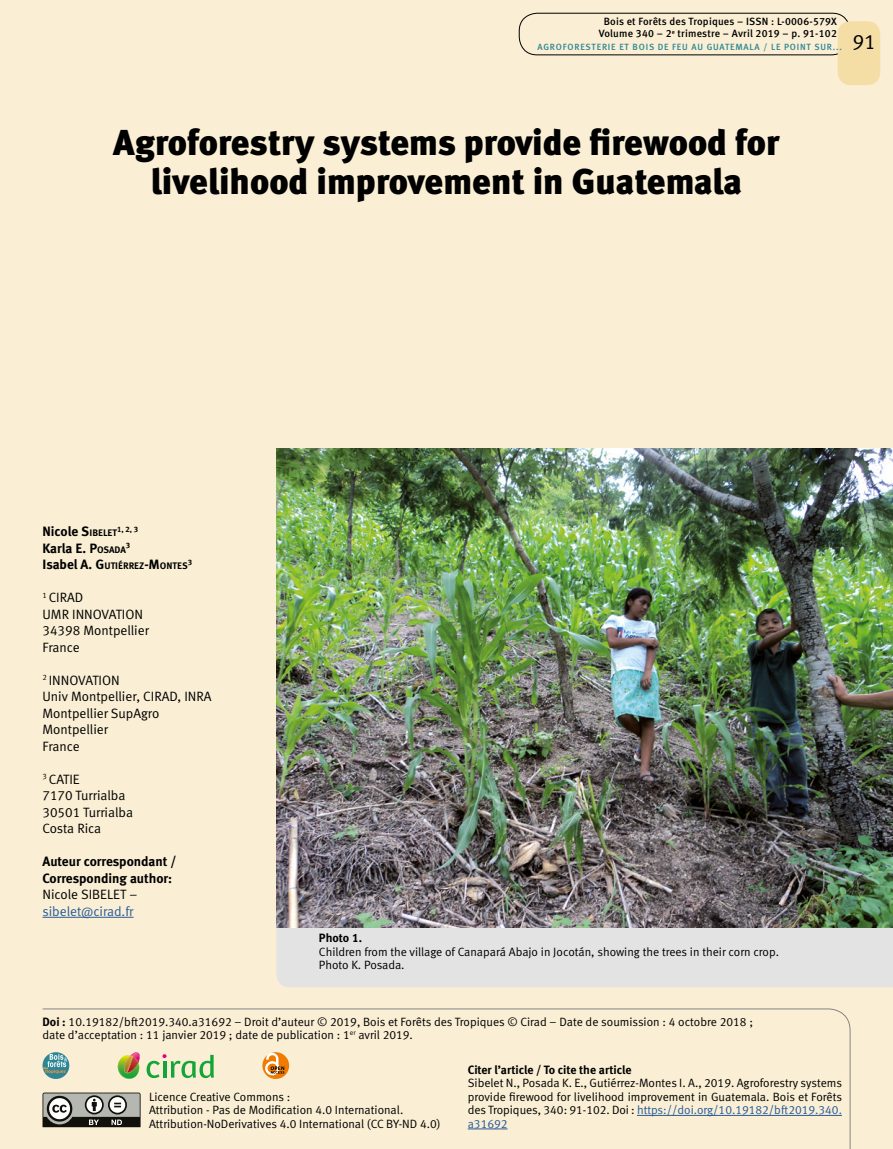
<style>
.page{position:relative;width:893px;height:1149px;background:#fff}
.page>*{position:absolute;margin:0;border:0;box-sizing:border-box;transform-origin:0 0}
.t1{font:36px/39px "Meta Black LF";color:#000;text-align:center}
.t2{font:21px "Meta Normal LF";color:#000}
.t3{font:13.5px/16.5px "Meta Normal LF";color:#000}
.t4{font:13.5px/16.5px "Meta Bold LF";color:#000}
.t5{font:13.5px "Meta Normal LF";color:#275b9b}
.t6{font:12px/13.5px "Meta Normal LF";color:#000}
.t7{font:12px "Meta Bold LF";color:#000}
.t8{font:10.5px/12px "Meta Medium LF";letter-spacing:.02em;color:#000;text-align:center}
.t9{font:9.45px "Meta Bold LF Caps";color:#000}
.t10{font:9px "Meta Medium LF";letter-spacing:.09em;color:#2f8593}
.t11{font:7.8px "Meta Bold LF";color:#000}
.s1{font-family:"Meta Bold LF Caps"}
.s2{font-family:"Meta Bold LF Caps";font-size:9.45px}
.s3{font-family:"Meta Bold LF";font-size:13.5px}
.s4{font-size:13.5px}
.s5{font-family:"Meta Bold LF"}
.s6{color:#275b9b}
</style>
<div class="page">
<div style="left:0;top:0;width:893px;height:1148px;background:#faefd4"></div>
<div style="left:519px;top:13px;width:331px;height:42px;border:1px solid #000;border-radius:18px"></div>
<div style="left:838px;top:21px;width:42px;height:64px;background:#f4dea6;border-radius:13px"></div>
<div style="left:276px;top:927px;width:617px;height:59px;background:#e3e3e3"></div>
<hr style="left:43px;top:916px;width:91px;height:1px;background:#275b9b">
<svg style="left:42px;top:1008px;width:809px;height:140px"></svg>
<hr style="left:637px;top:1114px;width:205px;height:1px;background:#275b9b">
<hr style="left:468px;top:1128px;width:40px;height:1px;background:#275b9b">
<svg style="left:43px;top:1092px;width:98px;height:35px;background:#82827d"></svg>
<svg style="left:43px;top:1051px;width:26px;height:27px"></svg>
<svg style="left:43px;top:1053px;width:24px;height:20px"></svg>
<svg style="left:262px;top:1051px;width:27px;height:27px"></svg>
<svg style="left:118px;top:1051px;width:22px;height:27px"></svg>
<svg style="left:147px;top:1053px;width:67px;height:24px"></svg>
<img style="left:276px;top:448px;width:617px;height:479px">
<p class="t8" style="left:599px;top:16px;width:240px">Bois et Forêts des Tropiques – ISSN : L-0006-579X<br>Volume 340 – 2<sup>e</sup> trimestre – Avril 2019 – p. 91-102</p>
<p class="t10" style="left:537px;top:41px;width:306px">AGROFORESTERIE ET BOIS DE FEU AU GUATEMALA / LE POINT SUR...</p>
<h2 class="t2" style="left:852px;top:30px;width:25px">91</h2>
<h1 class="t1" style="left:113px;top:123px;width:668px">Agroforestry systems provide firewood for livelihood improvement in Guatemala</h1>
<p class="t4" style="left:43px;top:523px;width:76px">Nicole <span class="s1">S</span><span class="s2">IBELET</span></p>
<p class="t11" style="left:117px;top:524px;width:23px">1, 2, 3</p>
<p class="t4" style="left:43px;top:539px;width:85px">Karla <span class="s1">E. P</span><span class="s2">OSADA</span></p>
<p class="t11" style="left:126px;top:540px;width:6px">3</p>
<p class="t9" style="left:43px;top:560px;width:146px"><span class="s3">Isabel</span> <span class="s4">A.</span> <span class="s4">G</span>UTIÉRREZ<span class="s4">-M</span>ONTES</p>
<p class="t11" style="left:188px;top:557px;width:6px">3</p>
<p class="t3" style="left:43px;top:589px;width:108px"><sup>1</sup> CIRAD<br>UMR INNOVATION<br>34398 Montpellier<br>France</p>
<p class="t3" style="left:43px;top:671px;width:171px"><sup>2</sup> INNOVATION<br>Univ Montpellier, CIRAD, INRA<br>Montpellier SupAgro<br>Montpellier<br>France</p>
<p class="t3" style="left:43px;top:770px;width:92px"><sup>3</sup> CATIE<br>7170 Turrialba<br>30501 Turrialba<br>Costa Rica</p>
<p class="t4" style="left:43px;top:853px;width:135px">Auteur correspondant /<br>Corresponding author:</p>
<p class="t3" style="left:43px;top:886px;width:96px">Nicole SIBELET –</p>
<p class="t5" style="left:43px;top:903px;width:93px">sibelet@cirad.fr</p>
<p class="t7" style="left:319px;top:930px;width:45px">Photo 1.</p>
<p class="t6" style="left:319px;top:944px;width:462px">Children from the village of Canapará Abajo in Jocotán, showing the trees in their corn crop.<br>Photo K. Posada.</p>
<p class="t6" style="left:43px;top:1014px;width:712px"><span class="s5">Doi :</span> 10.19182/bft2019.340.a31692 – Droit d’auteur © 2019, Bois et Forêts des Tropiques © Cirad – Date de soumission : 4 octobre 2018 ; date d’acceptation : 11 janvier 2019 ; date de publication : 1<sup>er</sup> avril 2019.</p>
<p class="t6" style="left:149px;top:1089px;width:293px">Licence Creative Commons :<br>Attribution - Pas de Modification 4.0 International.<br>Attribution-NoDerivatives 4.0 International (CC BY-ND 4.0)</p>
<p class="t7" style="left:468px;top:1061px;width:165px">Citer l’article / To cite the article</p>
<p class="t6" style="left:468px;top:1075px;width:376px;text-align:justify">Sibelet N., Posada K. E., Gutiérrez-Montes I. A., 2019. Agroforestry systems provide firewood for livelihood improvement in Guatemala. Bois et Forêts des Tropiques, 340: 91-102. Doi : <span class="s6">https://doi.org/10.19182/bft2019.340. a31692</span></p>
</div>
